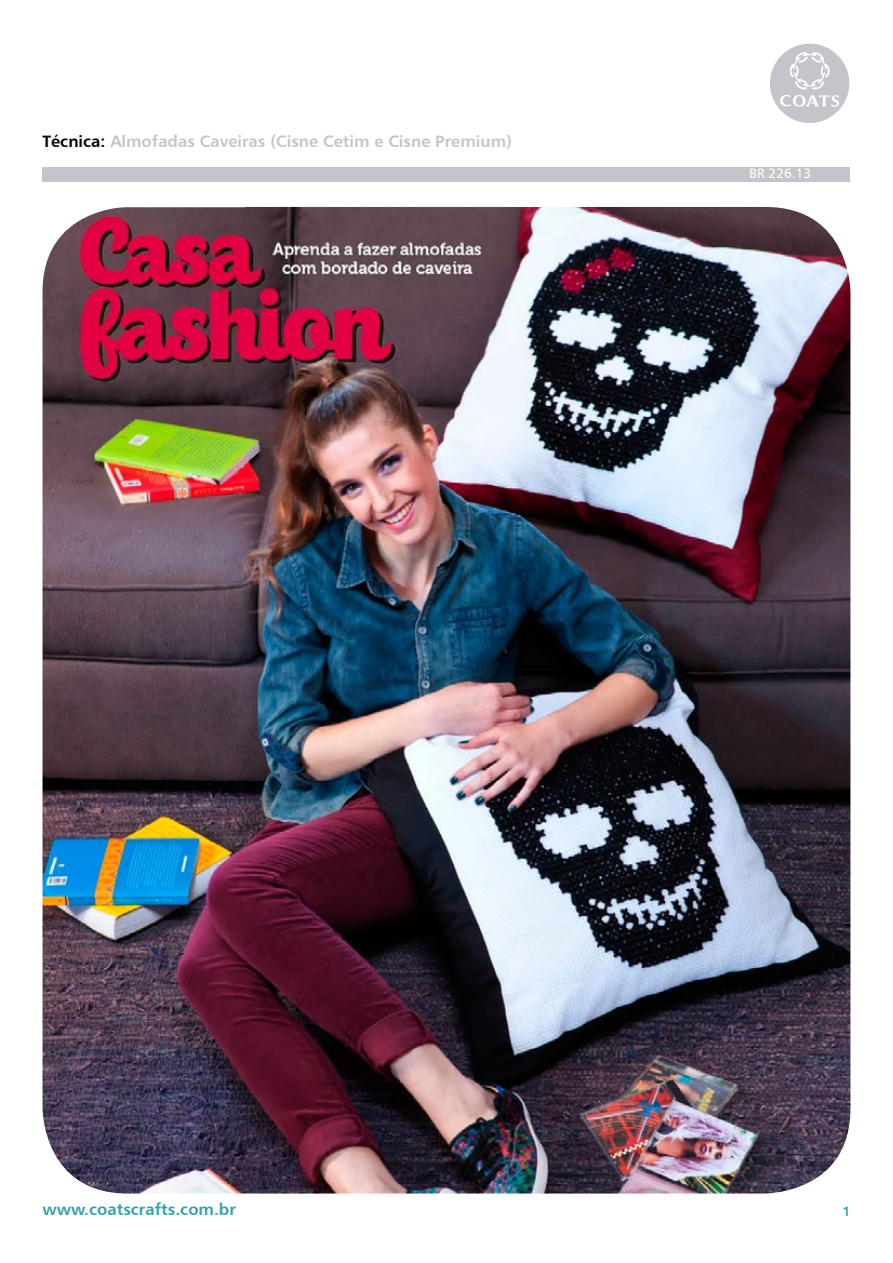
<style>
.page{position:relative;width:893px;height:1263px;background:#fff}
.page>*{position:absolute;margin:0;border:0;box-sizing:border-box;transform-origin:0 0}
.t1{font:16.5px "Humanist 777 BT Bold B";color:#c3c5ca}
.t2{font:16.5px "Humanist 777 BT Bold B";color:#33a0a8}
.t3{font:13.5px "Humanist 777 BT Roman B";color:#fff}
.t4{font:13.5px "Humanist 777 BT Bold B";color:#33a0a8}
.s1{color:#000}
</style>
<div class="page">
<svg style="left:769px;top:43px;width:81px;height:81px"></svg>
<div style="left:770px;top:44px;width:79px;height:79px;background:#c3c5ca;border-radius:50%"></div>
<svg style="left:780px;top:50px;width:59px;height:57px"></svg>
<div style="left:43px;top:168px;width:807px;height:14px;background:#c3c5ca"></div>
<img style="left:43px;top:207px;width:807px;height:986px">
<p class="t1" style="left:43px;top:131px;width:471px"><span class="s1">Técnica:</span> Almofadas Caveiras (Cisne Cetim e Cisne Premium)</p>
<p class="t3" style="left:749px;top:165px;width:63px">BR 226.13</p>
<p class="t2" style="left:43px;top:1199px;width:195px">www.coatscrafts.com.br</p>
<p class="t4" style="left:842px;top:1202px;width:10px">1</p>
</div>
